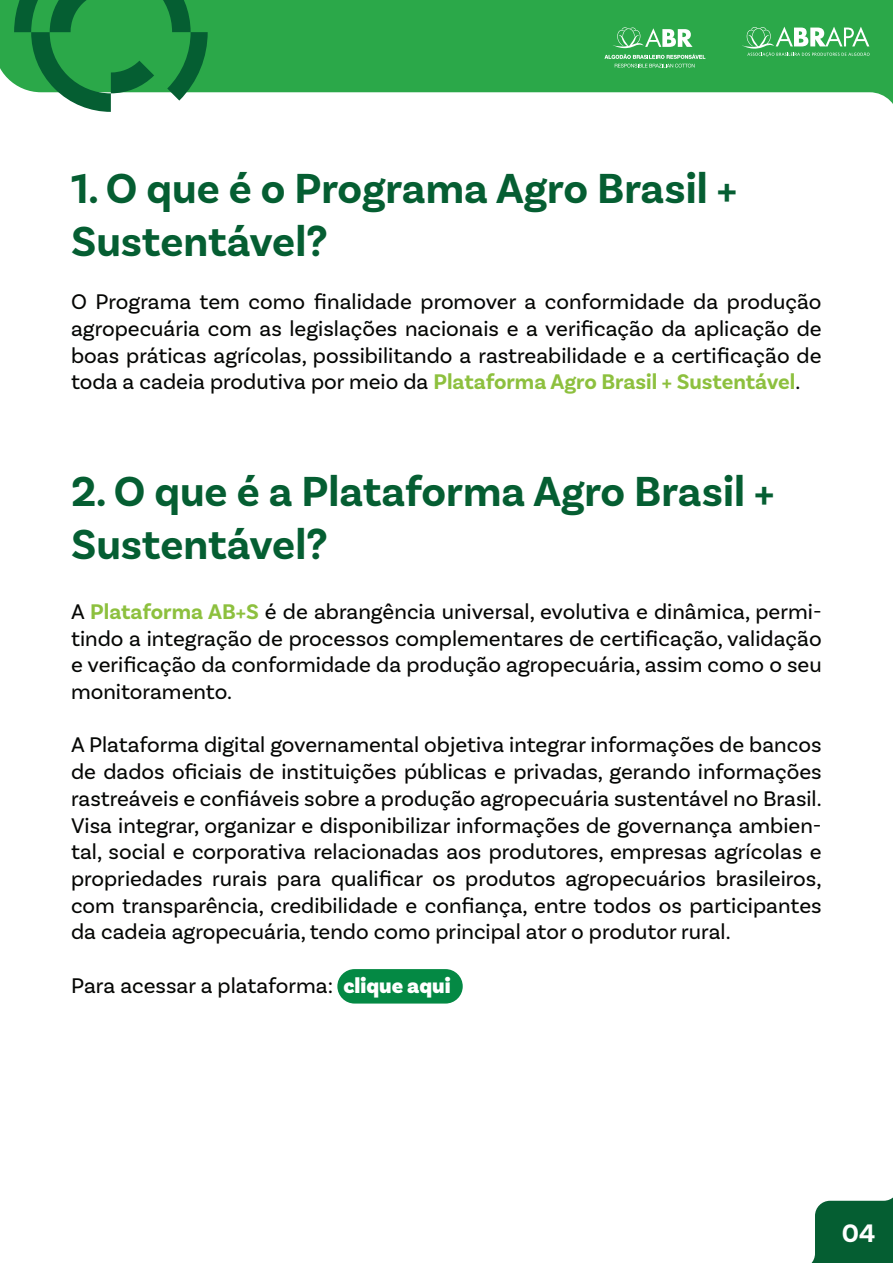
<style>
.page{position:relative;width:893px;height:1263px;background:#fff}
.page>*{position:absolute;margin:0;border:0;box-sizing:border-box;transform-origin:0 0}
.t1{font:700 44.1px/52.9px "Basic Sans";color:#055e32}
.t2{font:700 26.55px "Basic Sans";color:#fff}
.t3{font:22.2px/26.7px "Basic Sans";color:#050604;text-align:justify}
.s1{font-weight:700;color:#8dc03e}
.s2{font-weight:900;color:#fff}
</style>
<div class="page">
<div style="left:337px;top:969px;width:126px;height:35px;background:#048944;border-radius:17px"></div>
<svg style="left:0;top:0;width:893px;height:104px;background:#45b260"></svg>
<svg style="left:742px;top:27px;width:127px;height:30px"></svg>
<svg style="left:604px;top:54px;width:101px;height:14px"></svg>
<svg style="left:612px;top:27px;width:80px;height:21px"></svg>
<svg style="left:14px;top:0;width:194px;height:112px;background:#3ea05c"></svg>
<svg style="left:812px;top:1197px;width:81px;height:65px;background:#1d6d46"></svg>
<h1 class="t1" style="left:71px;top:165px;width:668px">1. O que é o Programa Agro Brasil +<br>Sustentável?</h1>
<p class="t3" style="left:71px;top:290px;width:752px">O Programa tem como finalidade promover a conformidade da produção agropecuária com as legislações nacionais e a verificação da aplicação de boas práticas agrícolas, possibilitando a rastreabilidade e a certificação de toda a cadeia produtiva por meio da <span class="s1">Plataforma Agro Brasil + Sustentável</span>.</p>
<h1 class="t1" style="left:71px;top:467px;width:705px">2. O que é a Plataforma Agro Brasil +<br>Sustentável?</h1>
<p class="t3" style="left:71px;top:599px;width:752px">A <span class="s1">Plataforma AB+S</span> é de abrangência universal, evolutiva e dinâmica, permi&shy;tindo a integração de processos complementares de certificação, validação e verificação da conformidade da produção agropecuária, assim como o seu monitoramento.</p>
<p class="t3" style="left:71px;top:733px;width:752px">A Plataforma digital governamental objetiva integrar informações de bancos de dados oficiais de instituições públicas e privadas, gerando informações rastreáveis e confiáveis sobre a produção agropecuária sustentável no Brasil.<br>Visa integrar, organizar e disponibilizar informações de governança ambien&shy;tal, social e corporativa relacionadas aos produtores, empresas agrícolas e propriedades rurais para qualificar os produtos agropecuários brasileiros, com transparência, credibilidade e confiança, entre todos os participantes da cadeia agropecuária, tendo como principal ator o produtor rural.</p>
<p class="t3" style="left:71px;top:973px;width:381px">Para acessar a plataforma: <span class="s2">clique aqui</span></p>
<p class="t2" style="left:842px;top:1223px;width:35px">04</p>
</div>
